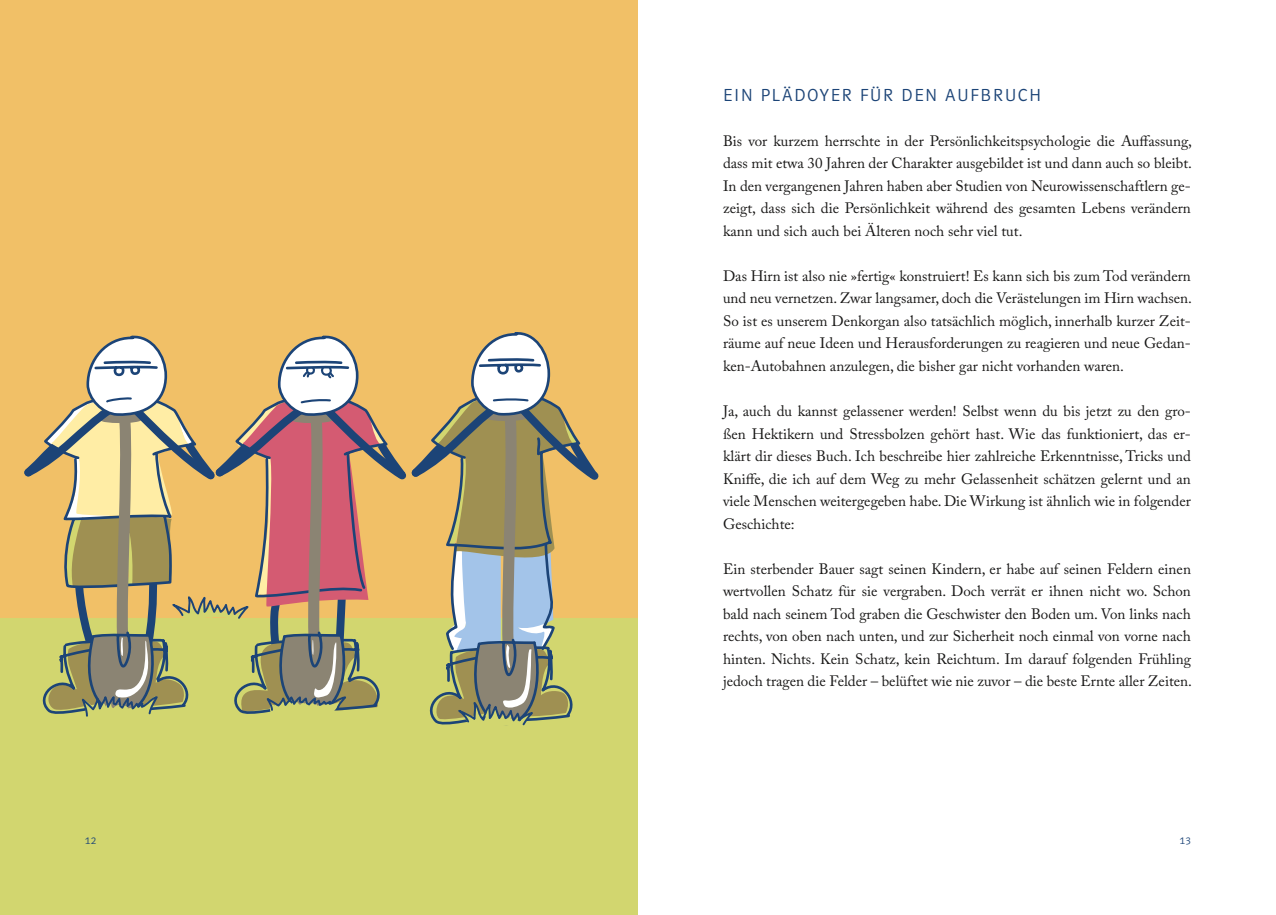
<style>
.page{position:relative;width:1276px;height:915px;background:#fff}
.page>*{position:absolute;margin:0;border:0;box-sizing:border-box;transform-origin:0 0}
.t1{font:18px "Polo 11 Leicht";letter-spacing:.2em;color:#1c4477}
.t2{font:15px/22.5px "Adobe Caslon Pro";color:#181716;text-align:justify}
.t3{font:10.5px "Polo 11 Leicht";color:#1c4477}
</style>
<div class="page">
<div style="left:0;top:0;width:638px;height:914px;background:#d2d66f"></div>
<div style="left:0;top:0;width:638px;height:777px;background:#f1c067"></div>
<div style="left:0;top:618px;width:638px;height:205px;background:#d2d66f"></div>
<svg style="left:24px;top:332px;width:575px;height:394px"></svg>
<p class="t3" style="left:85px;top:834px;width:13px">12</p>
<p class="t1" style="left:723px;top:85px;width:259px">EI N PLÄDOYER FÜR DEN AUFBR</p>
<p class="t1" style="left:1005px;top:85px;width:37px">UCH</p>
<p class="t2" style="left:723px;top:129px;width:470px">Bis vor kurzem herrschte in der Persönlichkeitspsychologie die Auffassung, dass mit etwa 30 Jahren der Charakter ausgebildet ist und dann auch so bleibt.<br>In den vergangenen Jahren haben aber Studien von Neurowissenschaftlern ge&shy;zeigt, dass sich die Persönlichkeit während des gesamten Lebens verändern kann und sich auch bei Älteren noch sehr viel tut.</p>
<p class="t2" style="left:723px;top:264px;width:470px">Das Hirn ist also nie »fertig« konstruiert! Es kann sich bis zum Tod verändern und neu vernetzen. Zwar langsamer, doch die Verästelungen im Hirn wachsen.<br>So ist es unserem Denkorgan also tatsächlich möglich, innerhalb kurzer Zeit&shy;räume auf neue Ideen und Herausforderungen zu reagieren und neue Gedan&shy;ken-Autobahnen anzulegen, die bisher gar nicht vorhanden waren.</p>
<p class="t2" style="left:723px;top:399px;width:469px">Ja, auch du kannst gelassener werden! Selbst wenn du bis jetzt zu den gro&shy;ßen Hektikern und Stressbolzen gehört hast. Wie das funktioniert, das er&shy;klärt dir dieses Buch. Ich beschreibe hier zahlreiche Erkenntnisse, Tricks und Kniffe, die ich auf dem Weg zu mehr Gelassenheit schätzen gelernt und an viele Menschen weitergegeben habe. Die Wirkung ist ähnlich wie in folgender Geschichte:</p>
<p class="t2" style="left:723px;top:557px;width:470px">Ein sterbender Bauer sagt seinen Kindern, er habe auf seinen Feldern einen wertvollen Schatz für sie vergraben. Doch verrät er ihnen nicht wo. Schon bald nach seinem Tod graben die Geschwister den Boden um. Von links nach rechts, von oben nach unten, und zur Sicherheit noch einmal von vorne nach hinten. Nichts. Kein Schatz, kein Reichtum. Im darauf folgenden Frühling jedoch tragen die Felder – belüftet wie nie zuvor – die beste Ernte aller Zeiten.</p>
<p class="t3" style="left:1179px;top:834px;width:13px">13</p>
</div>
